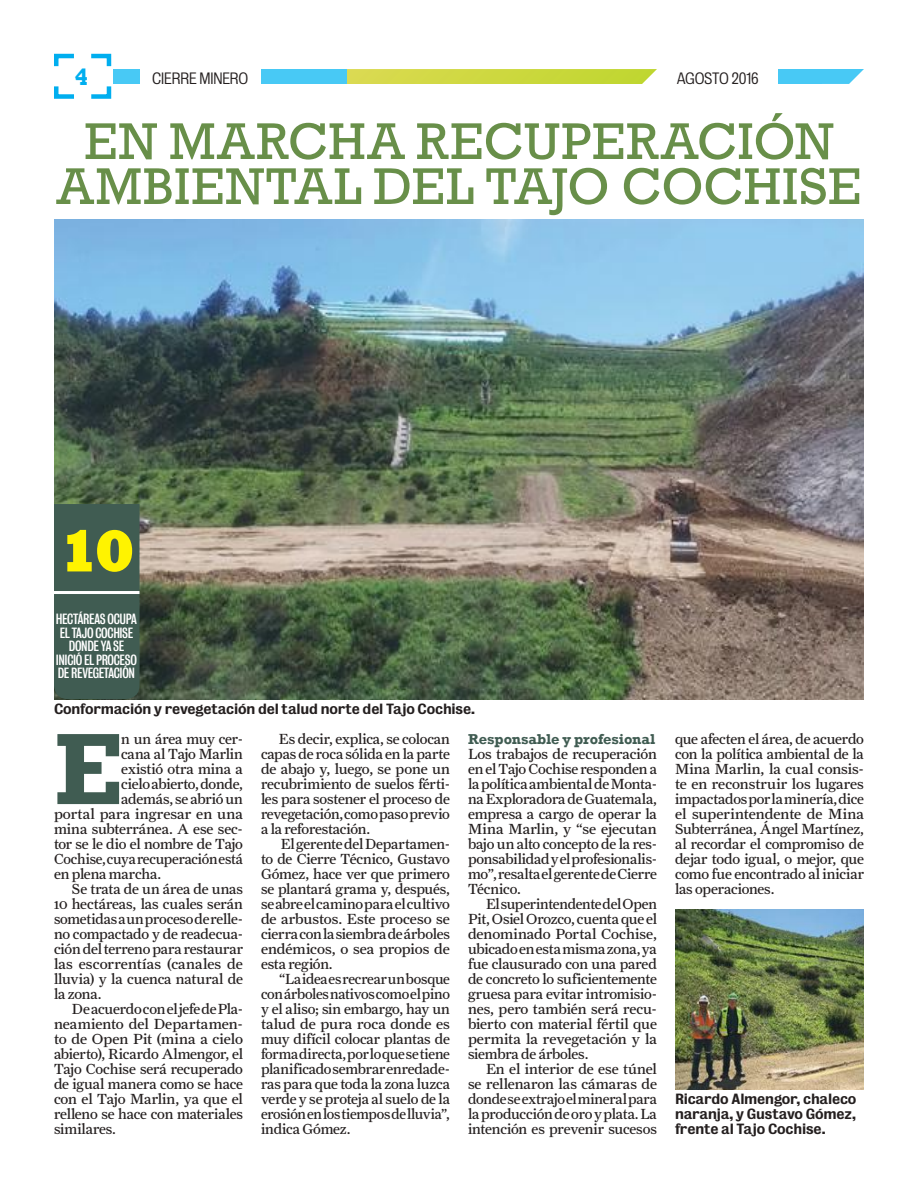
<style>
.page{position:relative;width:918px;height:1188px;background:#fff}
.page>*{position:absolute;margin:0;border:0;box-sizing:border-box;transform-origin:0 0}
.t1{font:700 103.05px "Rockwell";color:#405c52}
.t2{font:800 60px "Rockwell";color:#fff300}
.t3{font:52.5px/45px "Rockwell";letter-spacing:.01em;color:#688f49;text-align:center}
.t4{font:700 24px "Rockwell";color:#00aeef}
.t5{font:300 15px "Bureau Grot";letter-spacing:-.01em;color:#241f1f}
.t6{font:14.7px/15px "Farnham Text";letter-spacing:-.01em;color:#241f1f;text-align:justify}
.t7{font:700 14.7px "Rockwell";letter-spacing:-.005em;color:#405c52}
.t8{font:500 13.5px/15px "Bureau Grot";letter-spacing:-.015em;color:#241f1f;text-align:justify}
.t9{font:13.5px/13.5px "Bureau Grot Cond";letter-spacing:-.025em;color:#fff;text-align:center}
</style>
<div class="page">
<svg style="left:346px;top:69px;width:311px;height:15px;background:#cdd945"></svg>
<svg style="left:91px;top:53px;width:21px;height:46px"></svg>
<svg style="left:54px;top:53px;width:20px;height:46px"></svg>
<svg style="left:822px;top:69px;width:42px;height:15px"></svg>
<div style="left:113px;top:69px;width:27px;height:15px;background:#48c9f5"></div>
<div style="left:778px;top:69px;width:44px;height:15px;background:#48c9f5"></div>
<div style="left:261px;top:69px;width:85px;height:15px;background:#48c9f5"></div>
<img style="left:54px;top:219px;width:810px;height:480px">
<img style="left:675px;top:909px;width:189px;height:180px">
<div style="left:54px;top:504px;width:86px;height:195px;background:#405c52"></div>
<hr style="left:54px;top:591px;width:86px;height:3px;background:#fff">
<h3 class="t4" style="left:75px;top:62px;width:15px">4</h3>
<p class="t5" style="left:152px;top:70px;width:98px">CIERRE MINERO</p>
<p class="t5" style="left:677px;top:70px;width:83px">AGOSTO 2016</p>
<h3 class="t3" style="left:57px;top:120px;width:806px">EN MARCHA RECUPERACIÓN<br>AMBIENTAL DEL TAJO COCHISE</h3>
<h2 class="t2" style="left:58px;top:517px;width:79px">10</h2>
<p class="t9" style="left:56px;top:613px;width:82px">HECTÁREAS OCUPA<br>EL TAJO COCHISE<br>DONDE YA SE<br>INICIÓ EL PROCESO<br>DE REVEGETACIÓN</p>
<p class="t8" style="left:54px;top:702px;width:423px">Conformación y revegetación del talud norte del Tajo Cochise.</p>
<h1 class="t1" style="left:54px;top:707px;width:70px">E</h1>
<p class="t6" style="left:121px;top:731px;width:123px">n un área muy cer-</p>
<p class="t6" style="left:121px;top:746px;width:123px">cana al Tajo Marlin</p>
<p class="t6" style="left:121px;top:761px;width:123px">existió otra mina a</p>
<p class="t6" style="left:121px;top:776px;width:123px">cielo abierto, donde,</p>
<p class="t6" style="left:121px;top:791px;width:123px">además, se abrió un</p>
<p class="t6" style="left:54px;top:806px;width:190px">portal para ingresar en una</p>
<p class="t6" style="left:54px;top:821px;width:191px">mina subterránea. A ese sec-</p>
<p class="t6" style="left:54px;top:836px;width:190px">tor se le dio el nombre de Tajo</p>
<p class="t6" style="left:54px;top:851px;width:191px">Cochise, cuya recuperación está</p>
<p class="t6" style="left:54px;top:866px;width:109px">en plena marcha.</p>
<p class="t6" style="left:72px;top:881px;width:173px">Se trata de un área de unas</p>
<p class="t6" style="left:54px;top:896px;width:190px">10 hectáreas, las cuales serán</p>
<p class="t6" style="left:54px;top:911px;width:191px">sometidas a un proceso de relle-</p>
<p class="t6" style="left:54px;top:926px;width:190px">no compactado y de readecua-</p>
<p class="t6" style="left:54px;top:941px;width:191px">ción del terreno para restaurar</p>
<p class="t6" style="left:54px;top:956px;width:191px">las escorrentías (canales de</p>
<p class="t6" style="left:54px;top:971px;width:190px">lluvia) y la cuenca natural de</p>
<p class="t6" style="left:54px;top:986px;width:49px">la zona.</p>
<p class="t6" style="left:72px;top:1001px;width:173px">De acuerdo con el jefe de Pla-</p>
<p class="t6" style="left:54px;top:1016px;width:190px">neamiento del Departamen-</p>
<p class="t6" style="left:54px;top:1031px;width:190px">to de Open Pit (mina a cielo</p>
<p class="t6" style="left:54px;top:1046px;width:191px">abierto), Ricardo Almengor, el</p>
<p class="t6" style="left:54px;top:1061px;width:190px">Tajo Cochise será recuperado</p>
<p class="t6" style="left:54px;top:1076px;width:191px">de igual manera como se hace</p>
<p class="t6" style="left:54px;top:1091px;width:190px">con el Tajo Marlin, ya que el</p>
<p class="t6" style="left:54px;top:1106px;width:190px">relleno se hace con materiales</p>
<p class="t6" style="left:54px;top:1121px;width:64px">similares.</p>
<p class="t6" style="left:261px;top:731px;width:191px;text-indent:18px">Es decir, explica, se colocan capas de roca sólida en la parte de abajo y, luego, se pone un recubrimiento de suelos férti&shy;les para sostener el proceso de revegetación, como paso previo a la reforestación.</p>
<p class="t6" style="left:261px;top:836px;width:191px;text-indent:20px">El gerente del Departamen&shy;to de Cierre Técnico, Gustavo Gómez, hace ver que primero se plantará grama y, después, se abre el camino para el cultivo de arbustos. Este proceso se cierra con la siembra de árboles endémicos, o sea propios de esta región.</p>
<p class="t6" style="left:261px;top:971px;width:191px;text-indent:18px">“La idea es recrear un bosque con árboles nativos como el pino y el aliso; sin embargo, hay un talud de pura roca donde es muy difícil colocar plantas de forma directa, por lo que se tiene planificado sembrar enredade&shy;ras para que toda la zona luzca verde y se proteja al suelo de la erosión en los tiempos de lluvia”, indica Gómez.</p>
<p class="t7" style="left:468px;top:730px;width:189px">Responsable y profesional</p>
<p class="t6" style="left:468px;top:746px;width:191px">Los trabajos de recuperación en el Tajo Cochise responden a la política ambiental de Monta&shy;na Exploradora de Guatemala, empresa a cargo de operar la Mina Marlin, y “se ejecutan bajo un alto concepto de la res&shy;ponsabilidad y el profesionalis&shy;mo”, resalta el gerente de Cierre Técnico.</p>
<p class="t6" style="left:468px;top:896px;width:191px;text-indent:18px">El superintendente del Open Pit, Osiel Orozco, cuenta que el denominado Portal Cochise, ubicado en esta misma zona, ya fue clausurado con una pared de concreto lo suficientemente gruesa para evitar intromisio&shy;nes, pero también será recu&shy;bierto con material fértil que permita la revegetación y la siembra de árboles.</p>
<p class="t6" style="left:468px;top:1061px;width:191px;text-indent:18px">En el interior de ese túnel se rellenaron las cámaras de donde se extrajo el mineral para la producción de oro y plata. La intención es prevenir sucesos</p>
<p class="t6" style="left:675px;top:731px;width:191px">que afecten el área, de acuerdo con la política ambiental de la Mina Marlin, la cual consis&shy;te en reconstruir los lugares impactados por la minería, dice el superintendente de Mina Subterránea, Ángel Martínez, al recordar el compromiso de dejar todo igual, o mejor, que como fue encontrado al iniciar las operaciones.</p>
<p class="t8" style="left:675px;top:1092px;width:183px">Ricardo Almengor, chaleco naranja, y Gustavo Gómez, frente al Tajo Cochise.</p>
</div>
